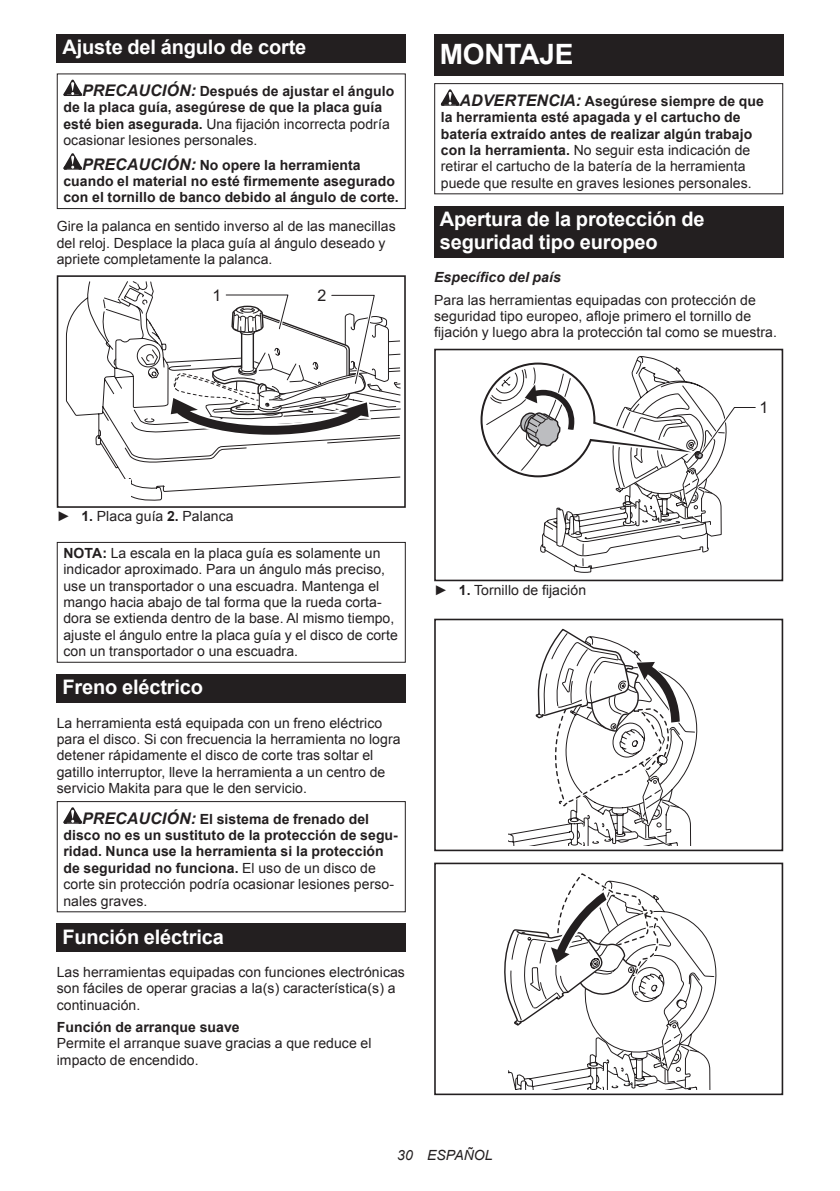
<style>
.page{position:relative;width:840px;height:1191px;background:#fff}
.page>*{position:absolute;margin:0;border:0;box-sizing:border-box;transform-origin:0 0}
.t1{font:700 28px "Arial";letter-spacing:-.01em;color:#fff}
.t2{font:700 20px/23.4px "Arial";letter-spacing:-.01em;color:#fff}
.t3{font:16px "Arial";color:#231f20}
.t4{font:14px/16.4px "Arial";letter-spacing:.005em;color:#231f20}
.t5{font:700 14px/16.4px "Arial";letter-spacing:.005em;color:#231f20}
.t6{font:italic 700 14px "Arial";letter-spacing:.005em;color:#231f20}
.t7{font:italic 14px "Arial";letter-spacing:.005em;color:#231f20}
.s1{font-style:italic;font-size:16px}
.s2{font-weight:400}
.s3{font-weight:700}
</style>
<div class="page">
<div style="left:57px;top:34px;width:348px;height:29px;background:#231f20"></div>
<svg style="left:63px;top:80px;width:19px;height:16px"></svg>
<svg style="left:63px;top:153px;width:19px;height:17px"></svg>
<div style="left:57px;top:73px;width:348px;height:136px;border:1px solid #231f20"></div>
<svg style="left:66px;top:281px;width:335px;height:220px"></svg>
<div style="left:57px;top:479px;width:73px;height:29px;background:#fff"></div>
<div style="left:57px;top:275px;width:348px;height:233px;border:2px solid #231f20"></div>
<svg style="left:113px;top:275px;width:288px;height:164px"></svg>
<div style="left:57px;top:542px;width:348px;height:121px;border:1px solid #231f20"></div>
<div style="left:57px;top:674px;width:348px;height:28px;background:#231f20"></div>
<svg style="left:63px;top:807px;width:19px;height:16px"></svg>
<div style="left:57px;top:801px;width:348px;height:111px;border:1px solid #231f20"></div>
<div style="left:57px;top:923px;width:348px;height:29px;background:#231f20"></div>
<div style="left:434px;top:34px;width:348px;height:41px;background:#231f20"></div>
<svg style="left:440px;top:89px;width:19px;height:17px"></svg>
<div style="left:434px;top:83px;width:348px;height:111px;border:1px solid #231f20"></div>
<div style="left:434px;top:206px;width:348px;height:51px;background:#231f20"></div>
<div style="left:434px;top:349px;width:348px;height:232px;border:2px solid #231f20"></div>
<svg style="left:483px;top:367px;width:273px;height:206px"></svg>
<svg style="left:508px;top:628px;width:183px;height:217px"></svg>
<div style="left:434px;top:618px;width:348px;height:233px;border:2px solid #231f20"></div>
<svg style="left:504px;top:873px;width:206px;height:216px"></svg>
<div style="left:434px;top:1066px;width:73px;height:29px;background:#fff"></div>
<div style="left:434px;top:862px;width:348px;height:233px;border:2px solid #231f20"></div>
<h2 class="t2" style="left:62px;top:36px;width:245px">Ajuste del ángulo de corte</h2>
<p class="t5" style="left:63px;top:83px;width:332px;text-indent:19px"><span class="s1">PRECAUCIÓN:</span> Después de ajustar el ángulo de la placa guía, asegúrese de que la placa guía esté bien asegurada. <span class="s2">Una fijación incorrecta podría ocasionar lesiones personales.</span></p>
<p class="t5" style="left:63px;top:157px;width:336px;text-indent:19px"><span class="s1">PRECAUCIÓN:</span> No opere la herramienta cuando el material no esté firmemente asegurado con el tornillo de banco debido al ángulo de corte.</p>
<p class="t4" style="left:57px;top:218px;width:340px">Gire la palanca en sentido inverso al de las manecillas del reloj. Desplace la placa guía al ángulo deseado y apriete completamente la palanca.</p>
<p class="t3" style="left:212px;top:285px;width:10px">1</p>
<p class="t3" style="left:317px;top:285px;width:10px">2</p>
<h1 class="t1" style="left:439px;top:35px;width:135px">MONTAJE</h1>
<p class="t5" style="left:440px;top:93px;width:324px;text-indent:19px"><span class="s1">ADVERTENCIA:</span> Asegúrese siempre de que la herramienta esté apagada y el cartucho de batería extraído antes de realizar algún trabajo con la herramienta. <span class="s2">No seguir esta indicación de retirar el cartucho de la batería de la herramienta puede que resulte en graves lesiones personales.</span></p>
<h2 class="t2" style="left:439px;top:207px;width:266px">Apertura de la protección de seguridad tipo europeo</h2>
<p class="t6" style="left:434px;top:268px;width:128px">Específico del país</p>
<p class="t4" style="left:434px;top:291px;width:344px">Para las herramientas equipadas con protección de seguridad tipo europeo, afloje primero el tornillo de fijación y luego abra la protección tal como se muestra.</p>
<p class="t3" style="left:759px;top:396px;width:10px">1</p>
<p class="t4" style="left:57px;top:508px;width:178px">► <span class="s3">1.</span> Placa guía <span class="s3">2.</span> Palanca</p>
<p class="t4" style="left:63px;top:545px;width:336px"><span class="s3">NOTA:</span> La escala en la placa guía es solamente un indicador aproximado. Para un ángulo más preciso, use un transportador o una escuadra. Mantenga el mango hacia abajo de tal forma que la rueda corta&shy;dora se extienda dentro de la base. Al mismo tiempo, ajuste el ángulo entre la placa guía y el disco de corte con un transportador o una escuadra.</p>
<h2 class="t2" style="left:62px;top:676px;width:142px">Freno eléctrico</h2>
<p class="t4" style="left:57px;top:714px;width:345px">La herramienta está equipada con un freno eléctrico para el disco. Si con frecuencia la herramienta no logra detener rápidamente el disco de corte tras soltar el gatillo interruptor, lleve la herramienta a un centro de servicio Makita para que le den servicio.</p>
<p class="t5" style="left:63px;top:811px;width:336px;text-indent:19px"><span class="s1">PRECAUCIÓN:</span> El sistema de frenado del disco no es un sustituto de la protección de segu&shy;ridad. Nunca use la herramienta si la protección de seguridad no funciona. <span class="s2">El uso de un disco de corte sin protección podría ocasionar lesiones perso&shy;nales graves.</span></p>
<h2 class="t2" style="left:62px;top:925px;width:163px">Función eléctrica</h2>
<p class="t4" style="left:57px;top:964px;width:349px">Las herramientas equipadas con funciones electrónicas son fáciles de operar gracias a la(s) característica(s) a continuación.</p>
<p class="t5" style="left:57px;top:1019px;width:184px">Función de arranque suave</p>
<p class="t4" style="left:57px;top:1035px;width:316px">Permite el arranque suave gracias a que reduce el impacto de encendido.</p>
<p class="t4" style="left:434px;top:582px;width:153px">► <span class="s3">1.</span> Tornillo de fijación</p>
<p class="t7" style="left:397px;top:1146px;width:97px">30 ESPAÑOL</p>
</div>
